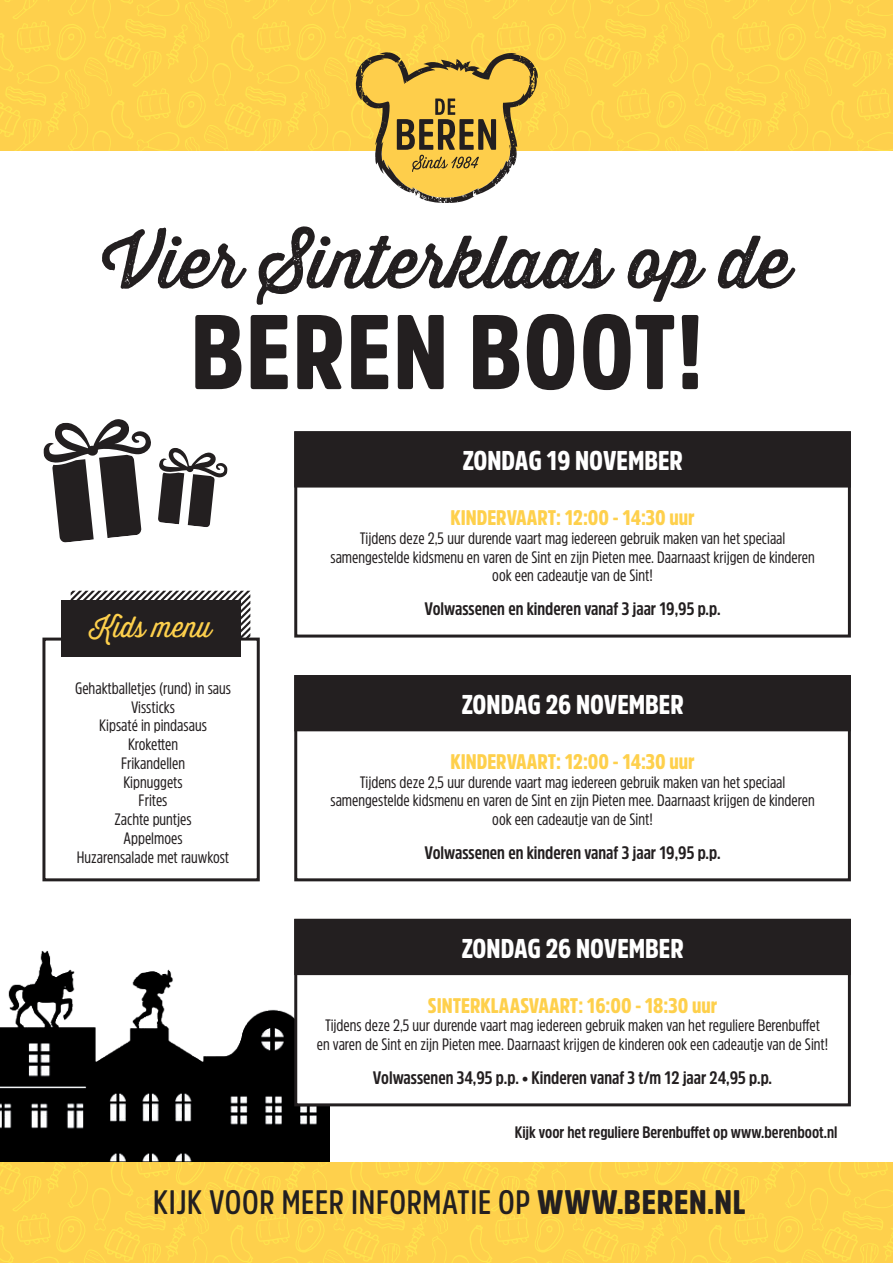
<style>
.page{position:relative;width:893px;height:1263px;background:#fff}
.page>*{position:absolute;margin:0;border:0;box-sizing:border-box;transform-origin:0 0}
.t1{font:900 105px "Amsi Pro Cond";letter-spacing:.02em;color:#231f20}
.t2{font:72px "Thirsty Rough Reg";color:#231f20}
.t3{font:600 33.75px "Amsi Pro Cond";letter-spacing:.02em;color:#231f20}
.t4{font:28.5px "Thirsty Rough Lt";color:#fed04c}
.t5{font:900 27px "Amsi Pro Cond";color:#fff}
.t6{font:900 21px "Amsi Pro Cond";color:#fed04c}
.t7{font:700 18px "Amsi Pro Cond";color:#231f20}
.t8{font:16.5px/18.8px "Amsi Pro Cond";color:#231f20;text-align:center}
.t9{font:700 16.5px "Amsi Pro Cond";color:#231f20}
.s1{font-weight:900}
</style>
<div class="page">
<img style="left:0;top:918px;width:330px;height:245px">
<svg style="left:0;top:0;width:893px;height:150px;background:#fed24c"></svg>
<svg style="left:0;top:1163px;width:893px;height:100px;background:#fed24c"></svg>
<svg style="left:356px;top:52px;width:182px;height:151px;background:#d1b25d"></svg>
<div style="left:294px;top:431px;width:557px;height:206px;background:#fff;border:3px solid #231f20"></div>
<div style="left:294px;top:431px;width:557px;height:56px;background:#231f20;border:3px solid #231f20"></div>
<div style="left:294px;top:675px;width:557px;height:206px;background:#fff;border:3px solid #231f20"></div>
<div style="left:294px;top:675px;width:557px;height:56px;background:#231f20"></div>
<div style="left:294px;top:919px;width:557px;height:187px;background:#fff;border:3px solid #231f20"></div>
<div style="left:294px;top:919px;width:557px;height:56px;background:#231f20"></div>
<svg style="left:71px;top:591px;width:179px;height:47px"></svg>
<div style="left:42px;top:638px;width:218px;height:243px;background:#fff;border:3px solid #231f20"></div>
<div style="left:61px;top:600px;width:180px;height:56px;background:#231f20"></div>
<svg style="left:43px;top:419px;width:185px;height:124px"></svg>
<h2 class="t2" style="left:102px;top:209px;width:690px">Vier Sinterklaas op de</h2>
<h1 class="t1" style="left:191px;top:280px;width:513px">BEREN BOOT!</h1>
<h3 class="t4" style="left:90px;top:607px;width:123px">Kids menu</h3>
<p class="t8" style="left:75px;top:678px;width:157px">Gehaktballetjes (rund) in saus<br>Vissticks<br>Kipsaté in pindasaus<br>Kroketten<br>Frikandellen<br>Kipnuggets<br>Frites<br>Zachte puntjes<br>Appelmoes<br>Huzarensalade met rauwkost</p>
<h3 class="t5" style="left:462px;top:442px;width:222px">ZONDAG 19 NOVEMBER</h3>
<p class="t6" style="left:450px;top:503px;width:246px">KINDERVAART: 12:00 - 14:30 uur</p>
<p class="t8" style="left:330px;top:528px;width:486px">Tijdens deze 2,5 uur durende vaart mag iedereen gebruik maken van het speciaal samengestelde kidsmenu en varen de Sint en zijn Pieten mee. Daarnaast krijgen de kinderen ook een cadeautje van de Sint!</p>
<p class="t7" style="left:424px;top:597px;width:298px">Volwassenen en kinderen vanaf 3 jaar 19,95 p.p.</p>
<h3 class="t5" style="left:461px;top:686px;width:224px">ZONDAG 26 NOVEMBER</h3>
<p class="t6" style="left:450px;top:747px;width:246px">KINDERVAART: 12:00 - 14:30 uur</p>
<p class="t8" style="left:330px;top:772px;width:486px">Tijdens deze 2,5 uur durende vaart mag iedereen gebruik maken van het speciaal samengestelde kidsmenu en varen de Sint en zijn Pieten mee. Daarnaast krijgen de kinderen ook een cadeautje van de Sint!</p>
<p class="t7" style="left:424px;top:840px;width:298px">Volwassenen en kinderen vanaf 3 jaar 19,95 p.p.</p>
<h3 class="t5" style="left:461px;top:930px;width:224px">ZONDAG 26 NOVEMBER</h3>
<p class="t6" style="left:428px;top:991px;width:291px">SINTERKLAASVAART: 16:00 - 18:30 uur</p>
<p class="t8" style="left:317px;top:1016px;width:513px">Tijdens deze 2,5 uur durende vaart mag iedereen gebruik maken van het reguliere Berenbuffet en varen de Sint en zijn Pieten mee. Daarnaast krijgen de kinderen ook een cadeautje van de Sint!</p>
<p class="t7" style="left:373px;top:1065px;width:401px">Volwassenen 34,95 p.p. • Kinderen vanaf 3 t/m 12 jaar 24,95 p.p.</p>
<p class="t9" style="left:515px;top:1120px;width:324px">Kijk voor het reguliere Berenbuffet op www.berenboot.nl</p>
<h3 class="t3" style="left:153px;top:1178px;width:594px">KIJK VOOR MEER INFORMATIE OP <span class="s1">WWW.BEREN.NL</span></h3>
</div>
